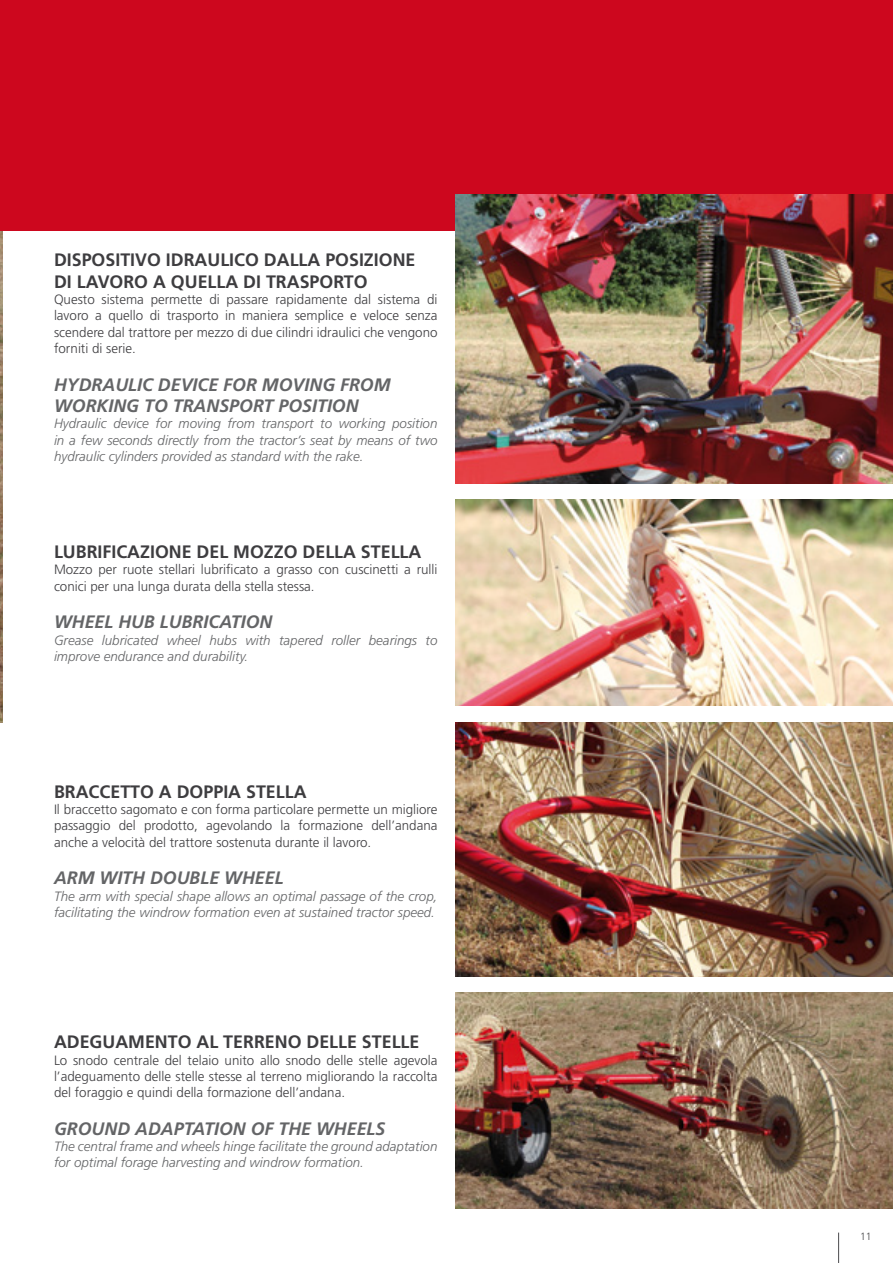
<style>
.page{position:relative;width:893px;height:1263px;background:#fff}
.page>*{position:absolute;margin:0;border:0;box-sizing:border-box;transform-origin:0 0}
.t1{font:700 18px/21.6px "Frutiger LT Std";color:#3e3d40}
.t2{font:italic 700 18px/21.6px "Frutiger LT Std";color:#646567}
.t3{font:300 13.5px/16.2px "Frutiger LT Std";color:#3e3d40;text-align:justify}
.t4{font:italic 300 13.5px/16.2px "Frutiger LT Std";color:#646567}
.t5{font:300 10.5px "Frutiger LT Std";color:#4b4b4d}
</style>
<div class="page">
<hr style="left:838px;top:1232px;width:1px;height:31px;background:#4b4b4d">
<img style="left:455px;top:500px;width:438px;height:206px">
<img style="left:455px;top:722px;width:438px;height:254px">
<img style="left:455px;top:993px;width:438px;height:216px">
<img style="left:0;top:231px;width:2px;height:491px">
<div style="left:0;top:0;width:893px;height:231px;background:#cd071e"></div>
<img style="left:455px;top:195px;width:438px;height:288px">
<h1 class="t1" style="left:54px;top:249px;width:363px">DISPOSITIVO IDRAULICO DALLA POSIZIONE<br>DI LAVORO A QUELLA DI TRASPORTO</h1>
<p class="t3" style="left:54px;top:292px;width:385px">Questo sistema permette di passare rapidamente dal sistema di lavoro a quello di trasporto in maniera semplice e veloce senza scendere dal trattore per mezzo di due cilindri idraulici che vengono forniti di serie.</p>
<h1 class="t2" style="left:54px;top:374px;width:338px">HYDRAULIC DEVICE FOR MOVING FROM<br>WORKING TO TRANSPORT POSITION</h1>
<p class="t4" style="left:54px;top:416px;width:385px;text-align:justify">Hydraulic device for moving from transport to working position in a few seconds directly from the tractor’s seat by means of two hydraulic cylinders provided as standard with the rake.</p>
<h1 class="t1" style="left:54px;top:541px;width:369px">LUBRIFICAZIONE DEL MOZZO DELLA STELLA</h1>
<p class="t3" style="left:54px;top:562px;width:385px">Mozzo per ruote stellari lubrificato a grasso con cuscinetti a rulli conici per una lunga durata della stella stessa.</p>
<h1 class="t2" style="left:54px;top:611px;width:220px">WHEEL HUB LUBRICATION</h1>
<p class="t4" style="left:54px;top:632px;width:385px">Grease lubricated wheel hubs with tapered roller bearings to improve endurance and durability.</p>
<h1 class="t1" style="left:54px;top:781px;width:254px">BRACCETTO A DOPPIA STELLA</h1>
<p class="t3" style="left:54px;top:801px;width:385px">Il braccetto sagomato e con forma particolare permette un migliore passaggio del prodotto, agevolando la formazione dell’andana anche a velocità del trattore sostenuta durante il lavoro.</p>
<h1 class="t2" style="left:54px;top:867px;width:231px">ARM WITH DOUBLE WHEEL</h1>
<p class="t4" style="left:54px;top:888px;width:385px">The arm with special shape allows an optimal passage of the crop, facilitating the windrow formation even at sustained tractor speed.</p>
<h1 class="t1" style="left:54px;top:1031px;width:367px">ADEGUAMENTO AL TERRENO DELLE STELLE</h1>
<p class="t3" style="left:54px;top:1052px;width:385px">Lo snodo centrale del telaio unito allo snodo delle stelle agevola l’adeguamento delle stelle stesse al terreno migliorando la raccolta del foraggio e quindi della formazione dell’andana.</p>
<h1 class="t2" style="left:54px;top:1118px;width:333px">GROUND ADAPTATION OF THE WHEELS</h1>
<p class="t4" style="left:54px;top:1138px;width:385px">The central frame and wheels hinge facilitate the ground adaptation for optimal forage harvesting and windrow formation.</p>
<p class="t5" style="left:860px;top:1230px;width:13px">11</p>
</div>
